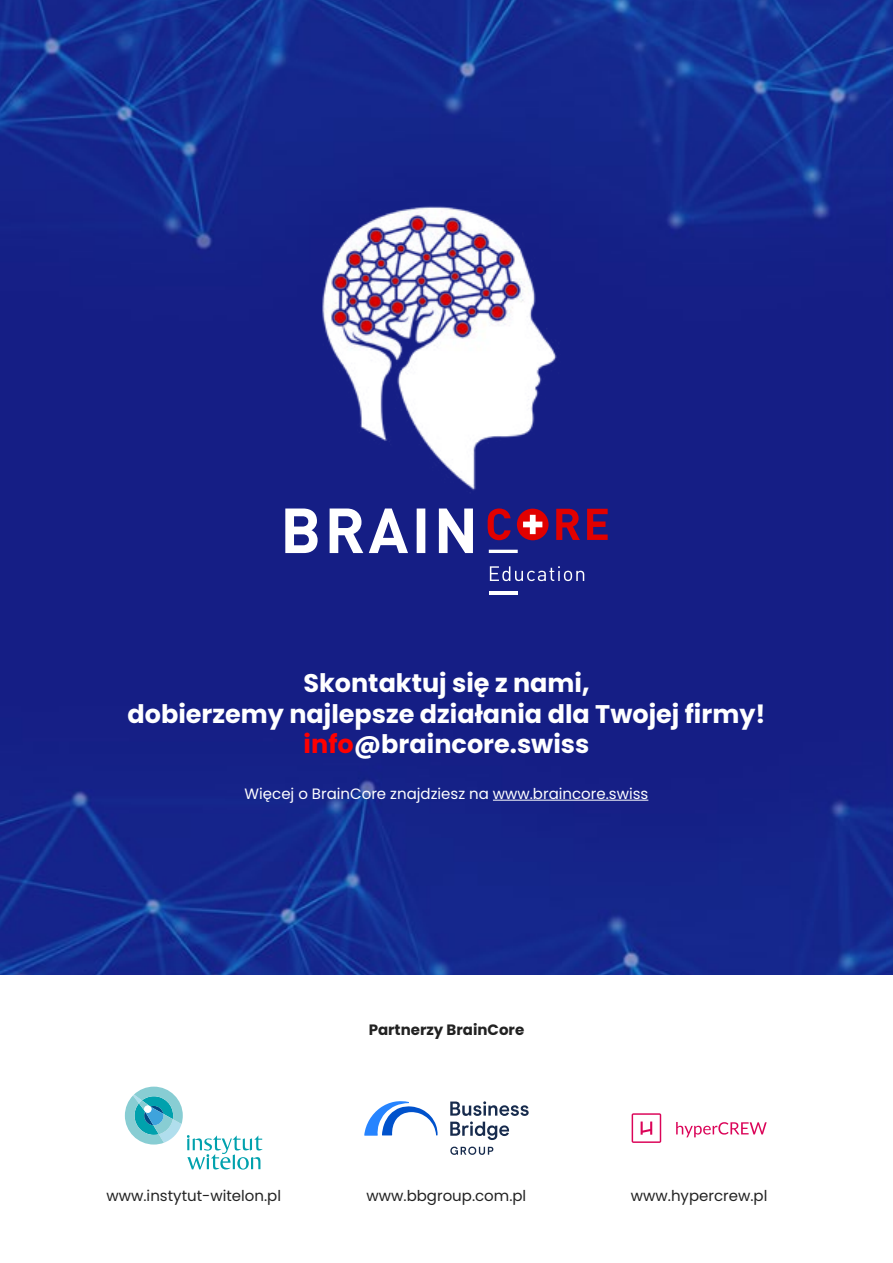
<style>
.page{position:relative;width:893px;height:1263px;background:#fff}
.page>*{position:absolute;margin:0;border:0;box-sizing:border-box;transform-origin:0 0}
.t1{font:700 25.5px/30.6px "Poppins";color:#fff;text-align:center}
.t2{font:15px "Poppins";color:#222}
.t3{font:15px "Poppins";color:#fff}
.t4{font:700 15px "Poppins";color:#222}
.s1{color:#f00}
</style>
<div class="page">
<img style="left:0;top:0;width:893px;height:975px">
<img style="left:248px;top:174px;width:397px;height:326px">
<hr style="left:489px;top:591px;width:29px;height:3px;background:#fff">
<svg style="left:490px;top:566px;width:94px;height:15px"></svg>
<svg style="left:285px;top:508px;width:323px;height:45px"></svg>
<hr style="left:493px;top:800px;width:155px;height:1px;background:#fff">
<svg style="left:450px;top:1101px;width:79px;height:39px"></svg>
<svg style="left:450px;top:1146px;width:43px;height:9px"></svg>
<svg style="left:364px;top:1101px;width:74px;height:35px"></svg>
<svg style="left:125px;top:1086px;width:138px;height:83px"></svg>
<div style="left:144px;top:1105px;width:7px;height:8px;background:#fff;border-radius:50%"></div>
<svg style="left:632px;top:1113px;width:29px;height:30px"></svg>
<svg style="left:676px;top:1122px;width:91px;height:15px"></svg>
<p class="t1" style="left:127px;top:668px;width:639px">Skontaktuj się z nami,<br>dobierzemy najlepsze działania dla Twojej firmy! <span class="s1">info</span>@braincore.swiss</p>
<p class="t3" style="left:245px;top:785px;width:405px">Więcej o BrainCore znajdziesz na www.braincore.swiss</p>
<p class="t4" style="left:369px;top:1021px;width:157px">Partnerzy BrainCore</p>
<p class="t2" style="left:107px;top:1187px;width:176px">www.instytut-witelon.pl</p>
<p class="t2" style="left:367px;top:1187px;width:161px">www.bbgroup.com.pl</p>
<p class="t2" style="left:631px;top:1187px;width:138px">www.hypercrew.pl</p>
</div>
